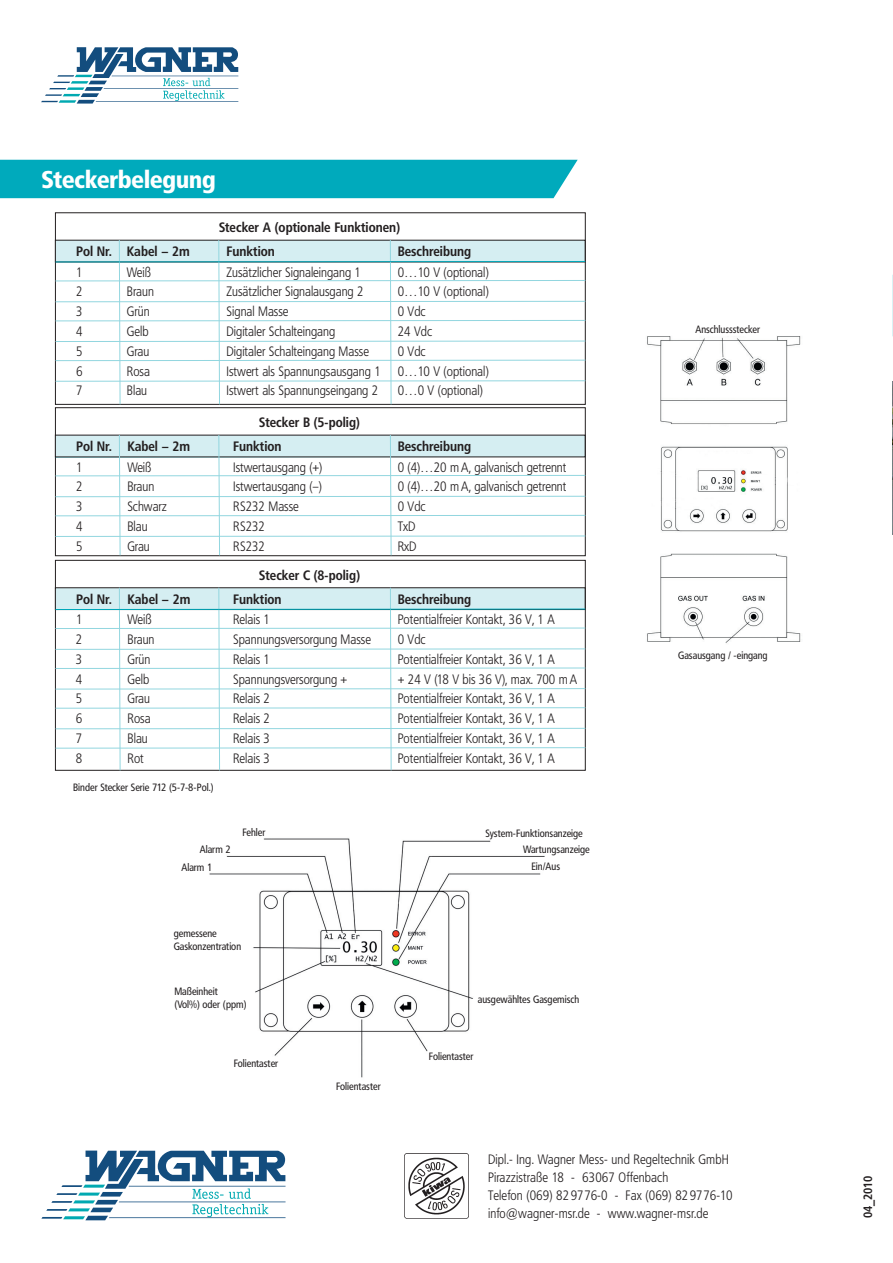
<style>
.page{position:relative;width:893px;height:1263px;background:#fff}
.page>*{position:absolute;margin:0;border:0;box-sizing:border-box;transform-origin:0 0}
.t1{font:900 24px "Frutiger Condensed BQ";color:#fff}
.t2{font:300 13.5px/19.8px "Frutiger Condensed BQ";color:#231f20}
.t3{font:700 13.5px "Frutiger Condensed BQ";color:#231f20}
.t4{font:700 12px "Frutiger Condensed BQ";letter-spacing:-.02em;color:#231f20}
.t5{font:10.5px/13.5px "Frutiger Condensed BQ";color:#231f20}
</style>
<div class="page">
<svg style="left:55px;top:212px;width:531px;height:375px"></svg>
<svg style="left:55px;top:587px;width:531px;height:184px"></svg>
<img style="left:405px;top:1153px;width:64px;height:65px">
<svg style="left:892px;top:275px;width:1px;height:61px"></svg>
<svg style="left:41px;top:1150px;width:245px;height:70px"></svg>
<svg style="left:41px;top:47px;width:197px;height:57px"></svg>
<div style="left:0;top:160px;width:578px;height:38px;background:#00aabc"></div>
<img style="left:892px;top:382px;width:1px;height:153px">
<img style="left:647px;top:336px;width:154px;height:307px">
<img style="left:209px;top:838px;width:336px;height:240px">
<svg style="left:55px;top:240px;width:531px;height:165px"></svg>
<h1 class="t1" style="left:42px;top:170px;width:175px">Steckerbelegung</h1>
<p class="t3" style="left:76px;top:246px;width:37px">Pol Nr.</p>
<p class="t2" style="left:76px;top:263px;width:8px;text-align:justify">1<br>2<br>3<br>4<br>5<br>6<br>7</p>
<p class="t3" style="left:127px;top:246px;width:64px">Kabel – 2m</p>
<p class="t2" style="left:127px;top:263px;width:29px">Weiß<br>Braun<br>Grün<br>Gelb<br>Grau<br>Rosa<br>Blau</p>
<p class="t3" style="left:76px;top:441px;width:37px">Pol Nr.</p>
<p class="t2" style="left:76px;top:458px;width:8px;text-align:justify">1<br>2<br>3<br>4<br>5</p>
<p class="t3" style="left:127px;top:441px;width:64px">Kabel – 2m</p>
<p class="t2" style="left:127px;top:458px;width:41px">Weiß<br>Braun<br>Schwarz<br>Blau<br>Grau</p>
<p class="t3" style="left:76px;top:594px;width:37px">Pol Nr.</p>
<p class="t2" style="left:76px;top:611px;width:8px;text-align:justify">1<br>2<br>3<br>4<br>5<br>6<br>7<br>8</p>
<p class="t3" style="left:128px;top:594px;width:64px">Kabel – 2m</p>
<p class="t2" style="left:128px;top:611px;width:29px">Weiß<br>Braun<br>Grün<br>Gelb<br>Grau<br>Rosa<br>Blau<br>Rot</p>
<p class="t3" style="left:219px;top:222px;width:183px">Stecker A (optionale Funktionen)</p>
<p class="t3" style="left:227px;top:246px;width:50px">Funktion</p>
<p class="t2" style="left:227px;top:263px;width:156px">Zusätzlicher Signaleingang 1<br>Zusätzlicher Signalausgang 2<br>Signal Masse<br>Digitaler Schalteingang<br>Digitaler Schalteingang Masse<br>Istwert als Spannungsausgang 1<br>Istwert als Spannungseingang 2</p>
<p class="t3" style="left:259px;top:417px;width:102px">Stecker B (5-polig)</p>
<p class="t3" style="left:233px;top:441px;width:50px">Funktion</p>
<p class="t2" style="left:233px;top:458px;width:91px">Istwertausgang (+)<br>Istwertausgang (–)<br>RS232 Masse<br>RS232<br>RS232</p>
<p class="t3" style="left:259px;top:570px;width:102px">Stecker C (8-polig)</p>
<p class="t3" style="left:233px;top:594px;width:50px">Funktion</p>
<p class="t2" style="left:233px;top:611px;width:139px">Relais 1<br>Spannungsversorgung Masse<br>Relais 1<br>Spannungsversorgung +<br>Relais 2<br>Relais 2<br>Relais 3<br>Relais 3</p>
<p class="t3" style="left:398px;top:246px;width:75px">Beschreibung</p>
<p class="t2" style="left:398px;top:263px;width:93px">0…10 V (optional)<br>0…10 V (optional)<br>0 Vdc<br>24 Vdc<br>0 Vdc<br>0…10 V (optional)<br>0…0 V (optional)</p>
<p class="t3" style="left:398px;top:441px;width:75px">Beschreibung</p>
<p class="t2" style="left:398px;top:458px;width:170px">0 (4)…20 m A, galvanisch getrennt<br>0 (4)…20 m A, galvanisch getrennt<br>0 Vdc<br>TxD<br>RxD</p>
<p class="t3" style="left:398px;top:594px;width:75px">Beschreibung</p>
<p class="t2" style="left:398px;top:611px;width:181px">Potentialfreier Kontakt, 36 V, 1 A<br>0 Vdc<br>Potentialfreier Kontakt, 36 V, 1 A<br>+ 24 V (18 V bis 36 V), max. 700 m A<br>Potentialfreier Kontakt, 36 V, 1 A<br>Potentialfreier Kontakt, 36 V, 1 A<br>Potentialfreier Kontakt, 36 V, 1 A<br>Potentialfreier Kontakt, 36 V, 1 A</p>
<p class="t5" style="left:73px;top:781px;width:142px">Binder Stecker Serie 712 (5-7-8-Pol.)</p>
<p class="t5" style="left:200px;top:844px;width:32px">Alarm 2</p>
<p class="t5" style="left:181px;top:861px;width:32px">Alarm 1</p>
<p class="t5" style="left:242px;top:826px;width:25px">Fehler</p>
<p class="t5" style="left:174px;top:927px;width:69px">gemessene<br>Gaskonzentration</p>
<p class="t5" style="left:174px;top:985px;width:74px">Maßeinheit<br>(Vol%) oder (ppm)</p>
<p class="t5" style="left:234px;top:1058px;width:46px">Folientaster</p>
<p class="t5" style="left:523px;top:827px;width:68px;line-height:15.5px;text-indent:-38px">System-Funktionsanzeige<br>Wartungsanzeige</p>
<p class="t5" style="left:531px;top:860px;width:30px">Ein/Aus</p>
<p class="t5" style="left:336px;top:1080px;width:46px">Folientaster</p>
<p class="t5" style="left:478px;top:993px;width:103px">ausgewähltes Gasgemisch</p>
<p class="t5" style="left:429px;top:1051px;width:46px">Folientaster</p>
<p class="t5" style="left:695px;top:323px;width:66px">Anschlussstecker</p>
<p class="t5" style="left:678px;top:649px;width:91px">Gasausgang / -eingang</p>
<p class="t2" style="left:488px;top:1151px;width:246px;line-height:18px">Dipl.- Ing. Wagner Mess- und Regeltechnik GmbH Pirazzistraße 18 - 63067 Offenbach<br>Telefon (069) 829776-0 - Fax (069) 829776-10 info@wagner-msr.de - www.wagner-msr.de</p>
<p class="t4" style="left:863px;top:1218px;width:44px;rotate:-90deg">04_2010</p>
</div>
